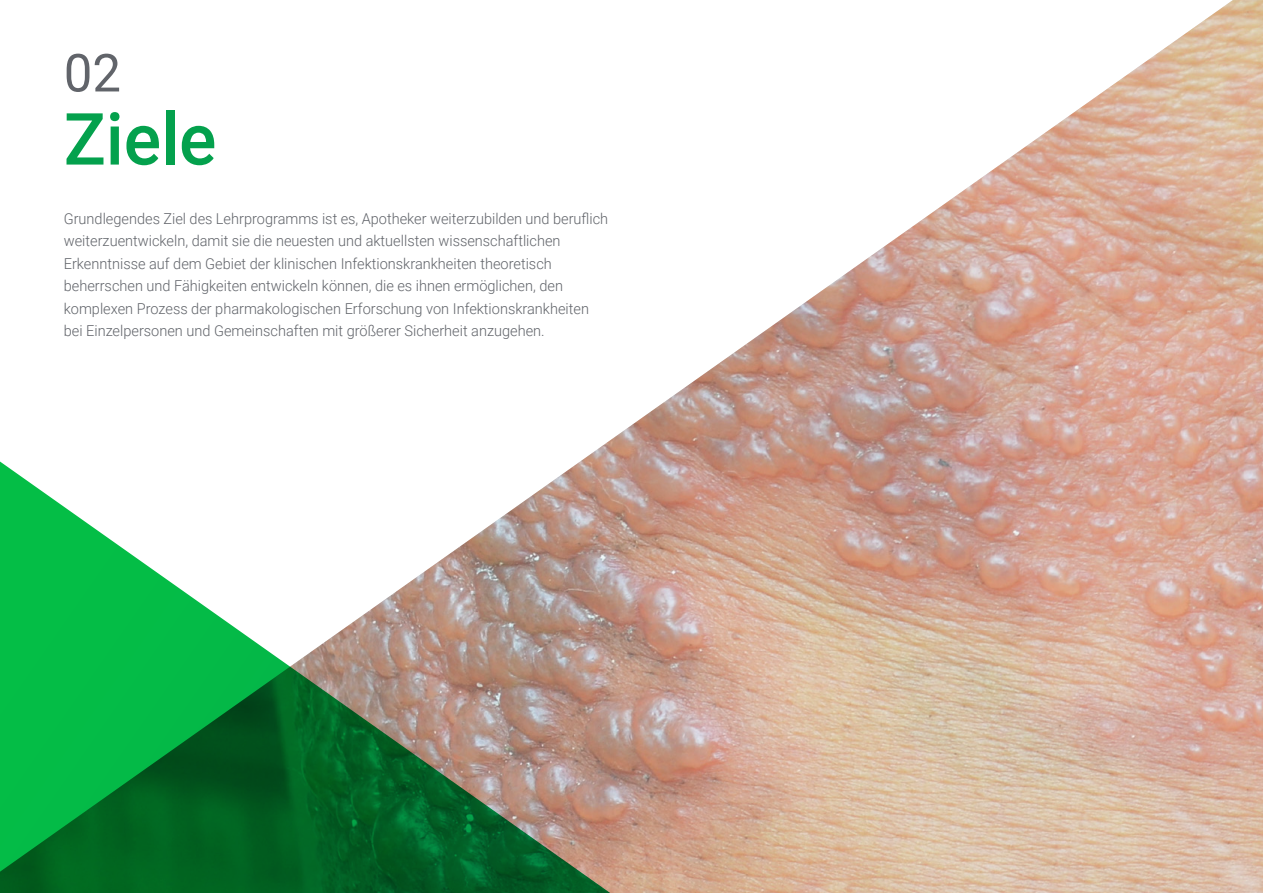
<style>
.page{position:relative;width:1263px;height:893px;background:#fff}
.page>*{position:absolute;margin:0;border:0;box-sizing:border-box;transform-origin:0 0}
.t1{font:500 72px "Roboto";color:#04a14d}
.t2{font:52.5px "Roboto";color:#61646a}
.t3{font:300 15px/22.5px "Roboto";color:#61646a}
</style>
<div class="page">
<img style="left:602px;top:0;width:661px;height:893px">
<svg style="left:0;top:446px;width:640px;height:447px"></svg>
<h2 class="t2" style="left:64px;top:36px;width:59px">02</h2>
<h1 class="t1" style="left:64px;top:89px;width:154px">Ziele</h1>
<p class="t3" style="left:64px;top:207px;width:546px">Grundlegendes Ziel des Lehrprogramms ist es, Apotheker weiterzubilden und beruflich weiterzuentwickeln, damit sie die neuesten und aktuellsten wissenschaftlichen Erkenntnisse auf dem Gebiet der klinischen Infektionskrankheiten theoretisch beherrschen und Fähigkeiten entwickeln können, die es ihnen ermöglichen, den komplexen Prozess der pharmakologischen Erforschung von Infektionskrankheiten bei Einzelpersonen und Gemeinschaften mit größerer Sicherheit anzugehen.</p>
</div>
